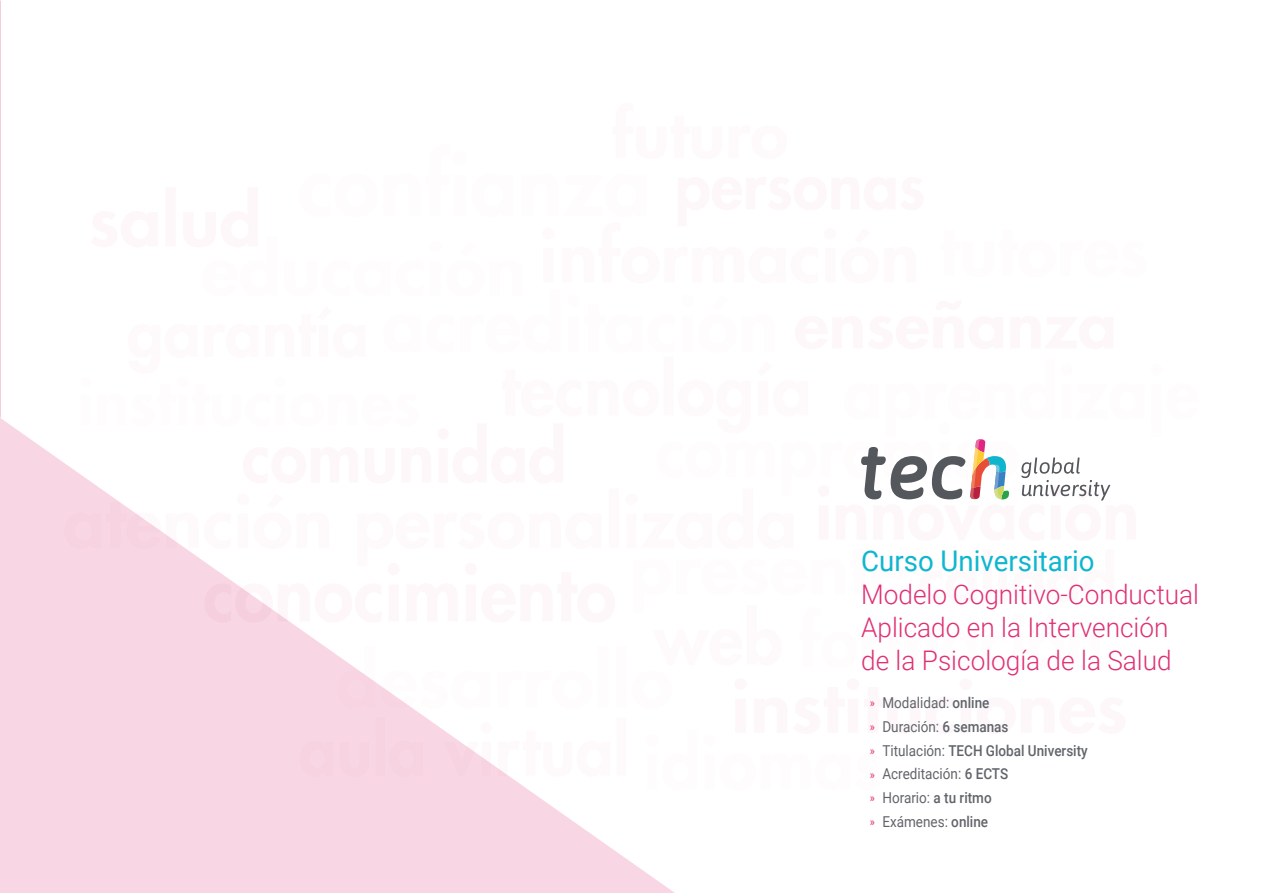
<style>
.page{position:relative;width:1263px;height:893px;background:#fff}
.page>*{position:absolute;margin:0;border:0;box-sizing:border-box;transform-origin:0 0}
.t1{font:28.5px "Roboto";color:#0fb6cf}
.t2{font:300 27px/33px "Roboto";color:#df3174}
.t3{font:15px/23.7px "Roboto";color:#61646a;scale:.9 1}
.s1{font-size:12px;color:#df3174}
.s2{font-weight:500}
</style>
<div class="page">
<svg style="left:0;top:418px;width:675px;height:475px;background:#f8d9e5"></svg>
<svg style="left:64px;top:418px;width:1047px;height:372px"></svg>
<h1 class="t1" style="left:861px;top:541px;width:235px">Curso Universitario</h1>
<h2 class="t2" style="left:861px;top:577px;width:339px">Modelo Cognitivo-Conductual<br>Aplicado en la Intervención de la Psicología de la Salud</h2>
<p class="t3" style="left:870px;top:690px;width:244px"><span class="s1">»</span> Modalidad: <span class="s2">online<br></span><span class="s1">»</span> Duración: <span class="s2">6 semanas<br></span><span class="s1">»</span> Titulación: <span class="s2">TECH Global University </span><span class="s1">»</span> Acreditación: <span class="s2">6 ECTS<br></span><span class="s1">»</span> Horario: <span class="s2">a tu ritmo<br></span><span class="s1">»</span> Exámenes: <span class="s2">online</span></p>
</div>
